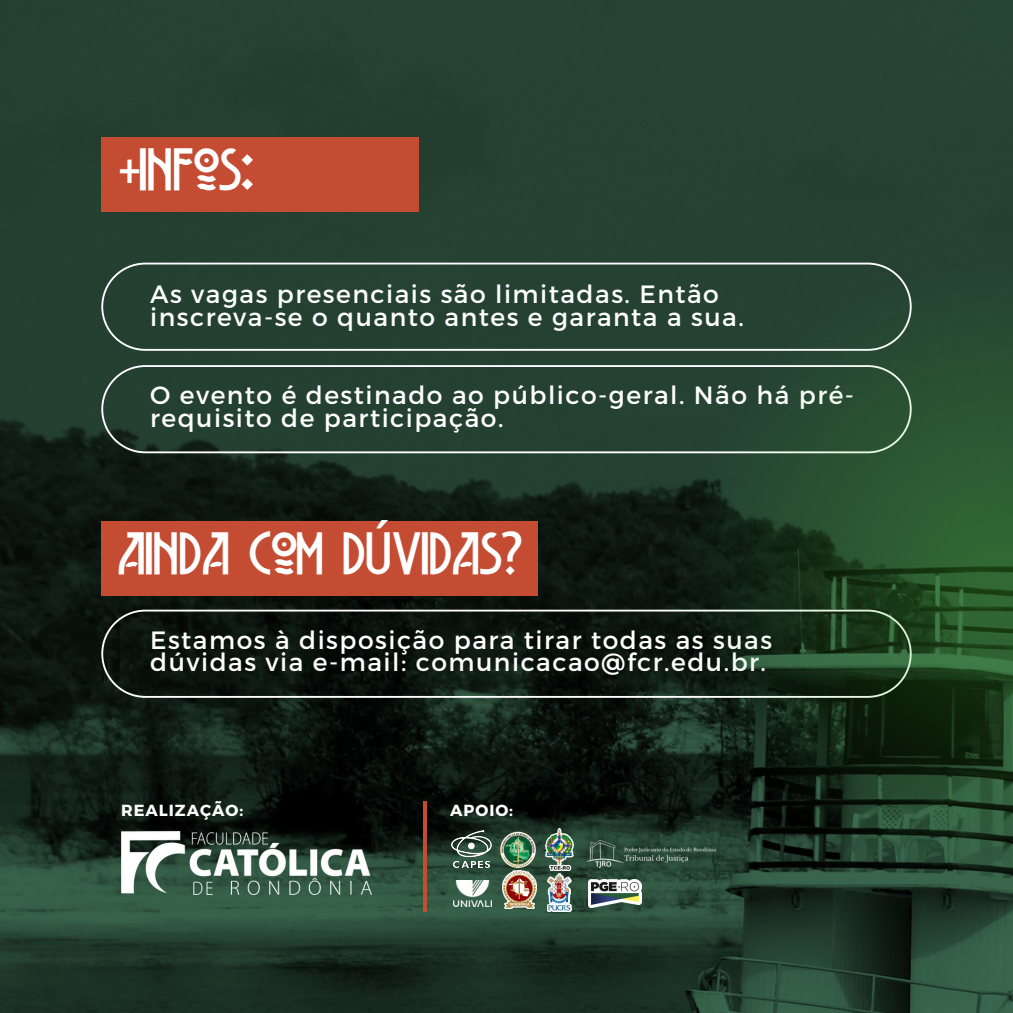
<style>
.page{position:relative;width:1013px;height:1013px;background:#fff}
.page>*{position:absolute;margin:0;border:0;box-sizing:border-box;transform-origin:0 0}
.t1{font:42.12px "Belladona";color:#fff}
.t2{font:25px/22.5px "Montserrat";letter-spacing:.06em;color:#fff}
.t3{font:700 16px "Montserrat";letter-spacing:.06em;color:#fff}
</style>
<div class="page">
<img style="left:0;top:0;width:1012px;height:1012px">
<div style="left:101px;top:137px;width:318px;height:75px;background:#c44c33"></div>
<div style="left:101px;top:263px;width:546px;height:88px;background:#254132"></div>
<svg style="left:101px;top:365px;width:546px;height:88px;background:#2c4739"></svg>
<div style="left:101px;top:521px;width:437px;height:74px;background:#c44c33"></div>
<svg style="left:101px;top:609px;width:546px;height:88px;background:#131b16"></svg>
<svg style="left:647px;top:228px;width:365px;height:699px;background:#223f29"></svg>
<img style="left:121px;top:831px;width:251px;height:63px">
<hr style="left:423px;top:801px;width:3px;height:110px;background:#c44c33">
<img style="left:451px;top:830px;width:40px;height:37px">
<img style="left:454px;top:881px;width:37px;height:25px">
<img style="left:547px;top:873px;width:24px;height:38px">
<img style="left:545px;top:828px;width:28px;height:42px">
<img style="left:497px;top:829px;width:42px;height:39px">
<img style="left:586px;top:840px;width:130px;height:27px">
<img style="left:588px;top:879px;width:53px;height:28px">
<img style="left:502px;top:871px;width:34px;height:37px">
<h1 class="t1" style="left:119px;top:153px;width:138px">+INFOS:</h1>
<p class="t2" style="left:150px;top:282px;width:595px">As vagas presenciais são limitadas. Então inscreva-se o quanto antes e garanta a sua.</p>
<p class="t2" style="left:150px;top:382px;width:705px">O evento é destinado ao público-geral. Não há pré&shy;requisito de participação.</p>
<h1 class="t1" style="left:119px;top:537px;width:407px">AINDA COM DÚVIDAS?</h1>
<p class="t2" style="left:150px;top:627px;width:623px">Estamos à disposição para tirar todas as suas dúvidas via e-mail: comunicacao@fcr.edu.br.</p>
<p class="t3" style="left:121px;top:800px;width:123px">REALIZAÇÃO:</p>
<p class="t3" style="left:450px;top:799px;width:64px">APOIO:</p>
</div>
